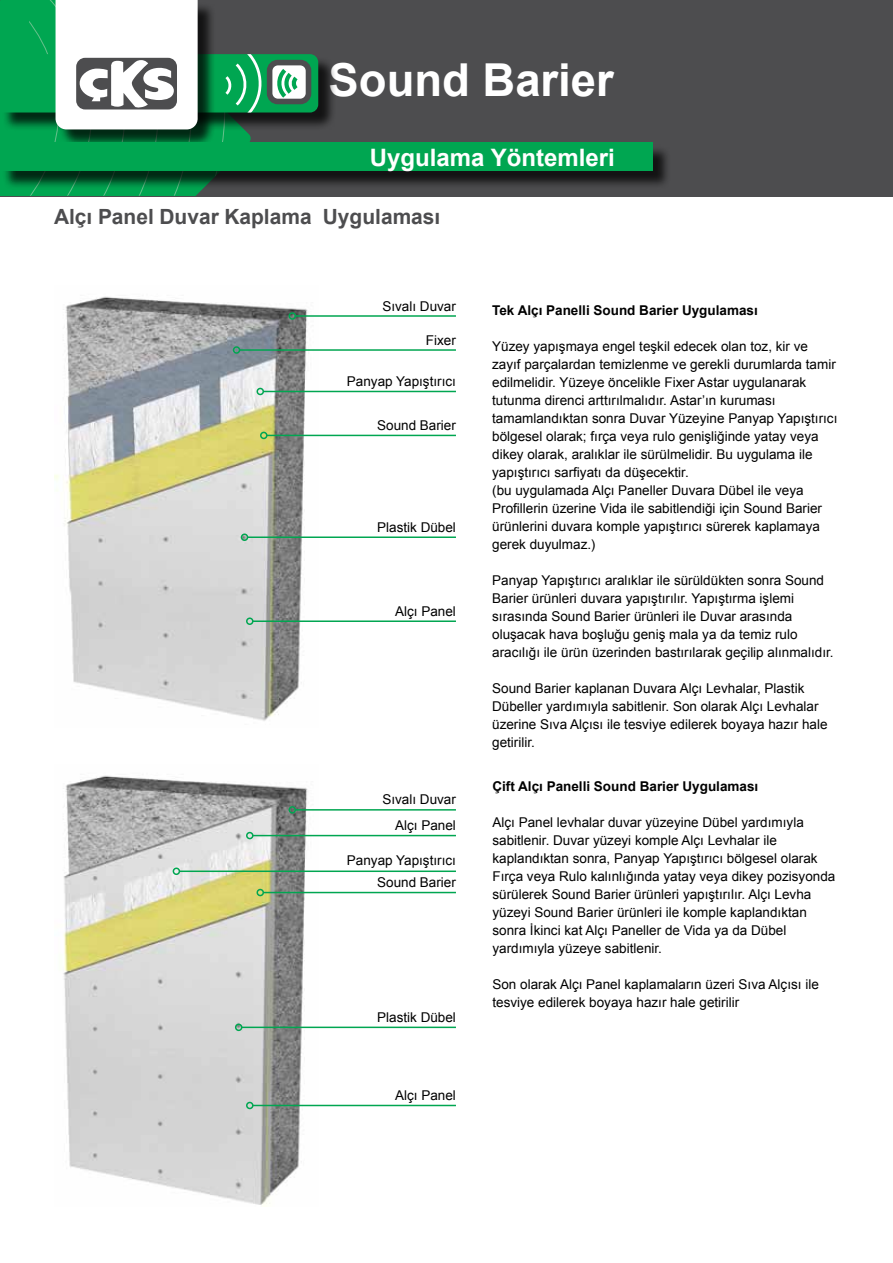
<style>
.page{position:relative;width:893px;height:1263px;background:#fff}
.page>*{position:absolute;margin:0;border:0;box-sizing:border-box;transform-origin:0 0}
.t1{font:700 45.45px "Arial";color:#fff}
.t2{font:700 24px "Arial";color:#fff}
.t3{font:700 21px "Arial";color:#4d4d4f}
.t4{font:13.5px/18px "Arial";color:#000}
.t5{font:700 13.5px "Arial";color:#000}
</style>
<div class="page">
<div style="left:0;top:0;width:893px;height:196px;background:#4d4d4f"></div>
<div style="left:2px;top:56px;width:335px;height:75px;background:#000;opacity:.75"></div>
<svg style="left:0;top:0;width:318px;height:196px"></svg>
<div style="left:2px;top:145px;width:669px;height:45px;background:#000;opacity:.75"></div>
<div style="left:0;top:142px;width:652px;height:29px;background:#00a651"></div>
<img style="left:63px;top:775px;width:255px;height:430px">
<img style="left:54px;top:296px;width:264px;height:425px">
<hr style="left:295px;top:315px;width:161px;height:2px;background:#00a651">
<div style="left:289px;top:312px;width:7px;height:8px;border:2px solid #00a651;border-radius:50%"></div>
<hr style="left:240px;top:349px;width:216px;height:2px;background:#00a651">
<div style="left:233px;top:346px;width:7px;height:8px;border:2px solid #00a651;border-radius:50%"></div>
<hr style="left:295px;top:809px;width:161px;height:2px;background:#00a651">
<div style="left:289px;top:806px;width:7px;height:8px;border:2px solid #00a651;border-radius:50%"></div>
<hr style="left:263px;top:391px;width:193px;height:1px;background:#00a651">
<div style="left:257px;top:388px;width:7px;height:7px;border:2px solid #00a651;border-radius:50%"></div>
<hr style="left:263px;top:892px;width:193px;height:1px;background:#00a651">
<div style="left:257px;top:889px;width:7px;height:7px;border:2px solid #00a651;border-radius:50%"></div>
<hr style="left:267px;top:435px;width:189px;height:1px;background:#00a651">
<div style="left:260px;top:432px;width:8px;height:7px;border:2px solid #00a651;border-radius:50%"></div>
<hr style="left:179px;top:870px;width:277px;height:2px;background:#00a651">
<div style="left:173px;top:867px;width:7px;height:8px;border:2px solid #00a651;border-radius:50%"></div>
<hr style="left:253px;top:620px;width:203px;height:2px;background:#00a651">
<div style="left:246px;top:617px;width:8px;height:8px;border:2px solid #00a651;border-radius:50%"></div>
<hr style="left:248px;top:536px;width:208px;height:2px;background:#00a651">
<div style="left:241px;top:533px;width:7px;height:8px;border:2px solid #00a651;border-radius:50%"></div>
<hr style="left:253px;top:1105px;width:203px;height:1px;background:#00a651">
<div style="left:246px;top:1102px;width:8px;height:7px;border:2px solid #00a651;border-radius:50%"></div>
<hr style="left:253px;top:835px;width:203px;height:1px;background:#00a651">
<div style="left:246px;top:832px;width:8px;height:7px;border:2px solid #00a651;border-radius:50%"></div>
<hr style="left:242px;top:1026px;width:214px;height:2px;background:#00a651">
<div style="left:235px;top:1023px;width:7px;height:8px;border:2px solid #00a651;border-radius:50%"></div>
<h1 class="t1" style="left:329px;top:54px;width:287px">Sound Barier</h1>
<h2 class="t2" style="left:370px;top:144px;width:246px">Uygulama Yöntemleri</h2>
<h3 class="t3" style="left:54px;top:205px;width:388px">Alçı Panel Duvar Kaplama Uygulaması</h3>
<p class="t4" style="left:382px;top:297px;width:75px">Sıvalı Duvar</p>
<p class="t4" style="left:426px;top:331px;width:31px">Fixer</p>
<p class="t4" style="left:347px;top:372px;width:111px">Panyap Yapıştırıcı</p>
<p class="t4" style="left:377px;top:416px;width:80px">Sound Barier</p>
<p class="t4" style="left:377px;top:518px;width:80px">Plastik Dübel</p>
<p class="t4" style="left:395px;top:602px;width:62px">Alçı Panel</p>
<p class="t4" style="left:382px;top:791px;width:75px">Sıvalı Duvar</p>
<p class="t4" style="left:395px;top:816px;width:62px">Alçı Panel</p>
<p class="t4" style="left:347px;top:852px;width:111px">Panyap Yapıştırıcı</p>
<p class="t4" style="left:377px;top:873px;width:80px">Sound Barier</p>
<p class="t4" style="left:377px;top:1008px;width:80px">Plastik Dübel</p>
<p class="t4" style="left:395px;top:1086px;width:62px">Alçı Panel</p>
<p class="t5" style="left:492px;top:303px;width:267px">Tek Alçı Panelli Sound Barier Uygulaması</p>
<p class="t4" style="left:492px;top:338px;width:347px">Yüzey yapışmaya engel teşkil edecek olan toz, kir ve zayıf parçalardan temizlenme ve gerekli durumlarda tamir edilmelidir. Yüzeye öncelikle Fixer Astar uygulanarak tutunma direnci arttırılmalıdır. Astar’ın kuruması tamamlandıktan sonra Duvar Yüzeyine Panyap Yapıştırıcı bölgesel olarak; fırça veya rulo genişliğinde yatay veya dikey olarak, aralıklar ile sürülmelidir. Bu uygulama ile yapıştırıcı sarfiyatı da düşecektir.<br>(bu uygulamada Alçı Paneller Duvara Dübel ile veya Profillerin üzerine Vida ile sabitlendiği için Sound Barier ürünlerini duvara komple yapıştırıcı sürerek kaplamaya gerek duyulmaz.)</p>
<p class="t4" style="left:492px;top:572px;width:343px">Panyap Yapıştırıcı aralıklar ile sürüldükten sonra Sound Barier ürünleri duvara yapıştırılır. Yapıştırma işlemi sırasında Sound Barier ürünleri ile Duvar arasında oluşacak hava boşluğu geniş mala ya da temiz rulo aracılığı ile ürün üzerinden bastırılarak geçilip alınmalıdır.</p>
<p class="t4" style="left:492px;top:680px;width:337px">Sound Barier kaplanan Duvara Alçı Levhalar, Plastik Dübeller yardımıyla sabitlenir. Son olarak Alçı Levhalar üzerine Sıva Alçısı ile tesviye edilerek boyaya hazır hale getirilir.</p>
<p class="t5" style="left:492px;top:779px;width:267px">Çift Alçı Panelli Sound Barier Uygulaması</p>
<p class="t4" style="left:492px;top:814px;width:344px">Alçı Panel levhalar duvar yüzeyine Dübel yardımıyla sabitlenir. Duvar yüzeyi komple Alçı Levhalar ile kaplandıktan sonra, Panyap Yapıştırıcı bölgesel olarak Fırça veya Rulo kalınlığında yatay veya dikey pozisyonda sürülerek Sound Barier ürünleri yapıştırılır. Alçı Levha yüzeyi Sound Barier ürünleri ile komple kaplandıktan sonra İkinci kat Alçı Paneller de Vida ya da Dübel yardımıyla yüzeye sabitlenir.</p>
<p class="t4" style="left:492px;top:976px;width:328px">Son olarak Alçı Panel kaplamaların üzeri Sıva Alçısı ile tesviye edilerek boyaya hazır hale getirilir</p>
</div>
